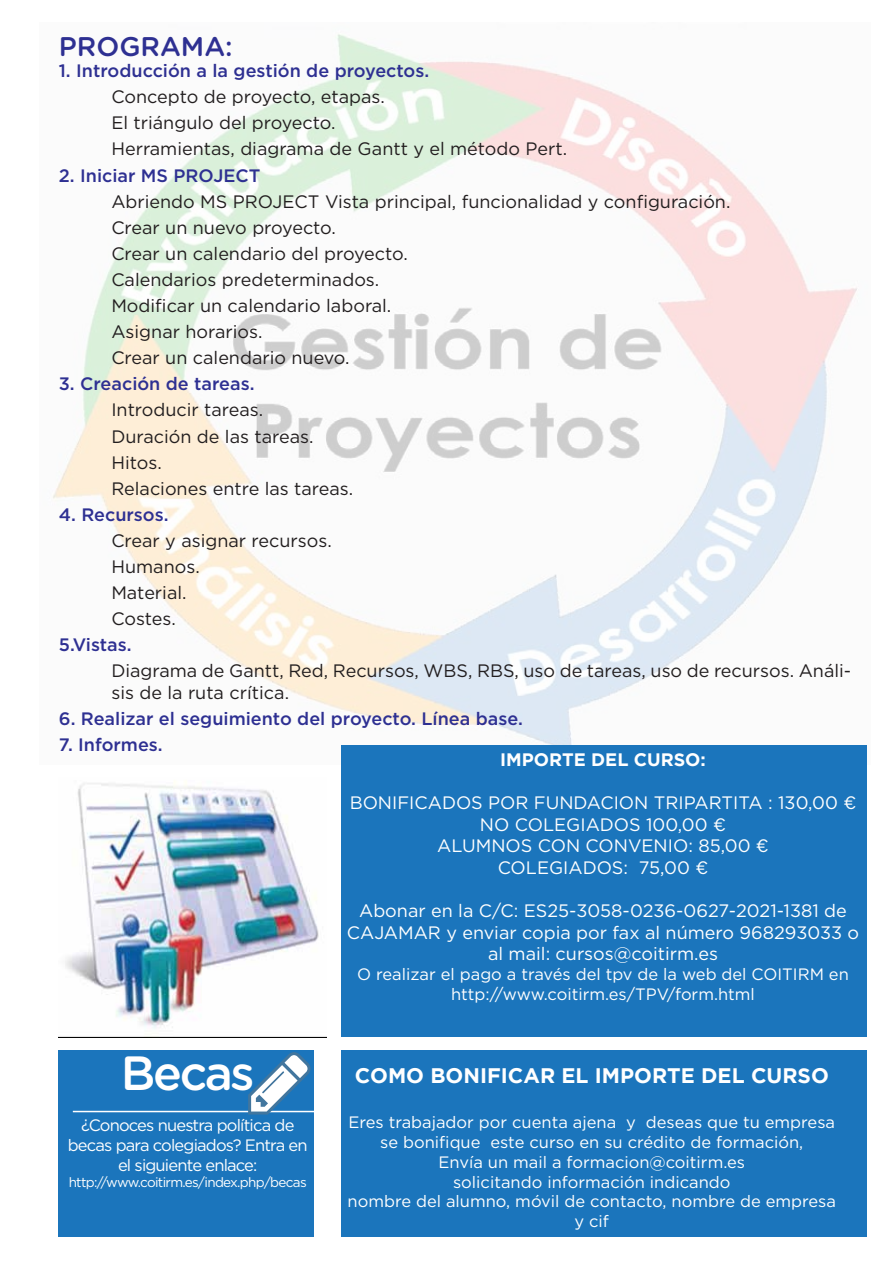
<style>
.page{position:relative;width:893px;height:1263px;background:#fff}
.page>*{position:absolute;margin:0;border:0;box-sizing:border-box;transform-origin:0 0}
.t1{font:500 48px "Gotham Rounded";letter-spacing:-.05em;color:#fff}
.t2{font:500 27px "Gotham Rounded";color:#2e3092}
.t3{font:700 21px "Gotham";color:#fff}
.t4{font:18px/26.1px "Gotham";color:#221e1f}
.t5{font:18px/21.6px "Gotham";color:#fff;text-align:center}
.t6{font:500 18px "Gotham";color:#2e3092}
.t7{font:700 18px "Gotham";color:#fff}
.t8{font:16.5px/19.8px "Gotham";color:#fff;text-align:center}
.t9{font:16.5px/19.8px "Gotham";letter-spacing:-.05em;color:#fff;text-align:center}
.t10{font:13.5px "Gotham";letter-spacing:-.05em;color:#fff}
.s1{font-family:"Arial"}
</style>
<div class="page">
<img style="left:53px;top:34px;width:804px;height:730px">
<div style="left:342px;top:745px;width:525px;height:291px;background:#1b75bc"></div>
<div style="left:342px;top:1050px;width:525px;height:187px;background:#1b75bc"></div>
<img style="left:59px;top:781px;width:268px;height:256px">
<div style="left:59px;top:1050px;width:255px;height:187px;background:#1b75bc"></div>
<hr style="left:73px;top:1111px;width:244px;height:1px;background:#fff">
<svg style="left:248px;top:1052px;width:62px;height:62px"></svg>
<h2 class="t2" style="left:59px;top:27px;width:175px">PROGRAMA:</h2>
<p class="t6" style="left:59px;top:59px;width:372px">1. Introducción a la gestión de proyectos.</p>
<p class="t4" style="left:111px;top:83px;width:457px">Concepto de proyecto, etapas.<br>El triángulo del proyecto.<br>Herramientas, diagrama de Gantt y el método Pert.</p>
<p class="t6" style="left:59px;top:163px;width:203px">2. Iniciar MS PROJECT</p>
<p class="t4" style="left:111px;top:188px;width:621px">Abriendo MS PROJECT Vista principal, funcionalidad y configuración.<br>Crear un nuevo proyecto.<br>Crear un calendario del proyecto.<br>Calendarios predeterminados.<br>Modificar un calendario laboral.<br>Asignar horarios.<br>Crear un calendario nuevo.</p>
<p class="t6" style="left:59px;top:372px;width:197px">3. Creación de tareas.</p>
<p class="t4" style="left:111px;top:397px;width:243px">Introducir tareas.<br>Duración de las tareas.<br>Hitos.<br>Relaciones entre las tareas.</p>
<p class="t6" style="left:59px;top:503px;width:111px">4. Recursos.</p>
<p class="t4" style="left:111px;top:527px;width:222px">Crear y asignar recursos.<br>Humanos.<br>Material.<br>Costes.</p>
<p class="t6" style="left:59px;top:633px;width:74px">5.Vistas.</p>
<p class="t4" style="left:111px;top:660px;width:741px;line-height:21.6px">Diagrama de Gantt, Red, Recursos, WBS, RBS, uso de tareas, uso de recursos. Análi&shy;sis de la ruta crítica<span class="s1">.</span></p>
<p class="t6" style="left:59px;top:707px;width:466px">6. Realizar el seguimiento del proyecto. Línea base.</p>
<p class="t6" style="left:59px;top:733px;width:105px">7. Informes.</p>
<p class="t7" style="left:500px;top:749px;width:207px">IMPORTE DEL CURSO:</p>
<p class="t5" style="left:350px;top:791px;width:508px">BONIFICADOS POR FUNDACION TRIPARTITA : 130,00 €<br>NO COLEGIADOS 100,00 €<br>ALUMNOS CON CONVENIO: 85,00 €<br>COLEGIADOS: 75,00 €</p>
<p class="t5" style="left:347px;top:899px;width:514px">Abonar en la C/C: ES25-3058-0236-0627-2021-1381 de<br>CAJAMAR y enviar copia por fax al número 968293033 o al mail: cursos@coitirm.es</p>
<p class="t8" style="left:357px;top:964px;width:493px">O realizar el pago a través del tpv de la web del COITIRM en http://www.coitirm.es/TPV/form.html</p>
<h1 class="t1" style="left:121px;top:1039px;width:135px">Becas</h1>
<p class="t9" style="left:68px;top:1115px;width:241px">¿Conoces nuestra política de becas para colegiados? Entra en el siguiente enlace:</p>
<p class="t10" style="left:69px;top:1173px;width:240px">http://www.coitirm.es/index.php/becas</p>
<p class="t3" style="left:355px;top:1063px;width:476px">COMO BONIFICAR EL IMPORTE DEL CURSO</p>
<p class="t8" style="left:348px;top:1112px;width:490px">Eres trabajador por cuenta ajena y deseas que tu empresa se bonifique este curso en su crédito de formación,<br>Envía un mail a formacion@coitirm.es<br>solicitando información indicando<br>nombre del alumno, móvil de contacto, nombre de empresa y cif</p>
</div>
